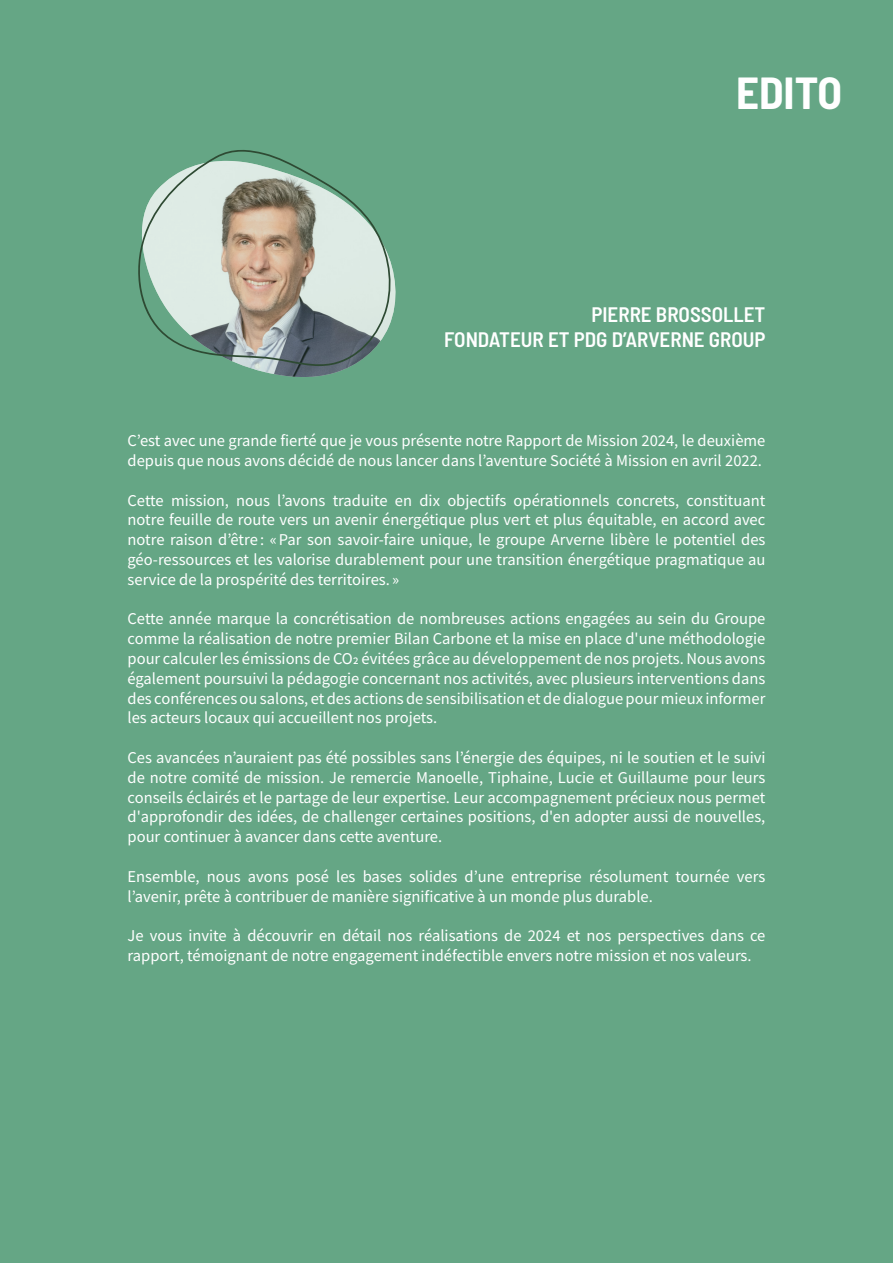
<style>
.page{position:relative;width:893px;height:1263px;background:#fff}
.page>*{position:absolute;margin:0;border:0;box-sizing:border-box;transform-origin:0 0}
.t1{font:700 semi-condensed 45px "Barlow";color:#fff}
.t2{font:600 semi-condensed 21px "Barlow";color:#fff}
.t3{font:16.5px/19.8px "Source Sans Pro";color:#fff}
</style>
<div class="page">
<div style="left:0;top:0;width:892px;height:1263px;background:#65a685"></div>
<img style="left:244px;top:285px;width:152px;height:92px">
<svg style="left:138px;top:150px;width:257px;height:216px"></svg>
<p class="t1" style="left:736px;top:65px;width:107px">EDITO</p>
<p class="t2" style="left:591px;top:301px;width:175px">PIERRE BROSSOLLET</p>
<p class="t2" style="left:444px;top:326px;width:323px">FONDATEUR ET PDG D’ARVERNE GROUP</p>
<p class="t3" style="left:128px;top:431px;width:639px">C’est avec une grande fierté que je vous présente notre Rapport de Mission 2024, le deuxième depuis que nous avons décidé de nous lancer dans l’aventure Société à Mission en avril 2022.</p>
<p class="t3" style="left:128px;top:490px;width:639px;text-align:justify">Cette mission, nous l’avons traduite en dix objectifs opérationnels concrets, constituant notre feuille de route vers un avenir énergétique plus vert et plus équitable, en accord avec notre raison d’être : « Par son savoir-faire unique, le groupe Arverne libère le potentiel des géo-ressources et les valorise durablement pour une transition énergétique pragmatique au service de la prospérité des territoires. »</p>
<p class="t3" style="left:128px;top:609px;width:639px;text-align:justify">Cette année marque la concrétisation de nombreuses actions engagées au sein du Groupe comme la réalisation de notre premier Bilan Carbone et la mise en place d'une méthodologie pour calculer les émissions de CO2 évitées grâce au développement de nos projets. Nous avons également poursuivi la pédagogie concernant nos activités, avec plusieurs interventions dans des conférences ou salons, et des actions de sensibilisation et de dialogue pour mieux informer les acteurs locaux qui accueillent nos projets.</p>
<p class="t3" style="left:128px;top:747px;width:639px;text-align:justify">Ces avancées n’auraient pas été possibles sans l’énergie des équipes, ni le soutien et le suivi de notre comité de mission. Je remercie Manoelle, Tiphaine, Lucie et Guillaume pour leurs conseils éclairés et le partage de leur expertise. Leur accompagnement précieux nous permet d'approfondir des idées, de challenger certaines positions, d'en adopter aussi de nouvelles, pour continuer à avancer dans cette aventure.</p>
<p class="t3" style="left:128px;top:866px;width:639px">Ensemble, nous avons posé les bases solides d’une entreprise résolument tournée vers l’avenir, prête à contribuer de manière significative à un monde plus durable.</p>
<p class="t3" style="left:128px;top:926px;width:639px">Je vous invite à découvrir en détail nos réalisations de 2024 et nos perspectives dans ce rapport, témoignant de notre engagement indéfectible envers notre mission et nos valeurs.</p>
</div>
